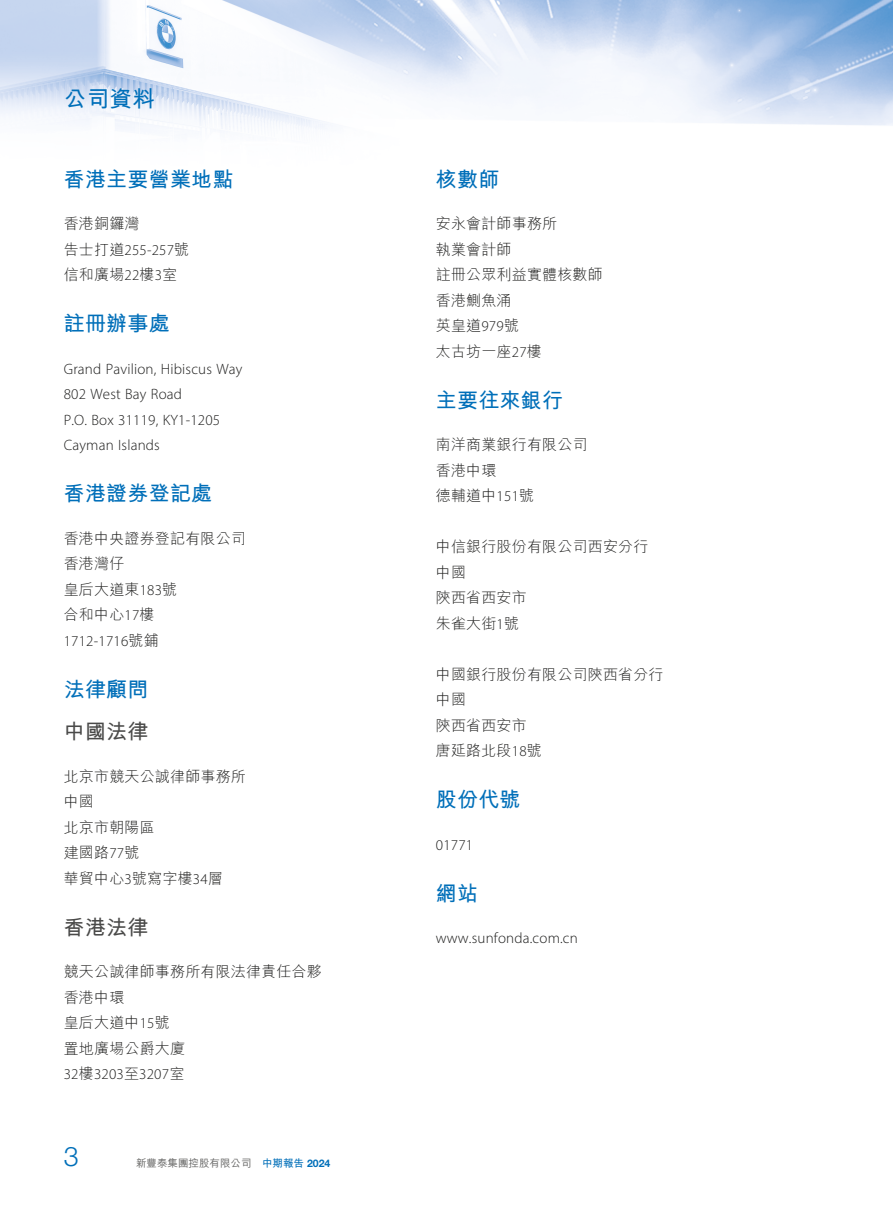
<style>
.page{position:relative;width:893px;height:1212px;background:#fff}
.page>*{position:absolute;margin:0;border:0;box-sizing:border-box;transform-origin:0 0}
.t1{font:300 27px "Helvetica Neue LT Pro";color:#006fb9}
.t2{font:700 22.5px "M Hei HK";color:#006fb9}
.t3{font:700 21px "M Hei HK";letter-spacing:.01em;color:#006fb9}
.t4{font:700 21px "M Hei HK";letter-spacing:.01em;color:#4a4a49}
.t5{font:300 15px/25.5px "M Hei HK";letter-spacing:.015em;color:#1c1c1b}
.t6{font:300 15px/25.5px "Myriad Pro";letter-spacing:.015em;color:#1c1c1b}
.t7{font:500 10.5px "M Hei HK";color:#636362}
.t8{font:700 10.5px "M Hei HK";color:#006fb9}
.s1{font-family:"M Hei HK"}
.s2{font-family:"Myriad Pro"}
.s3{font-family:"Helvetica Neue LT Pro"}
</style>
<div class="page">
<img style="left:0;top:0;width:893px;height:129px">
<h2 class="t2" style="left:64px;top:83px;width:93px">公司資料</h2>
<h3 class="t3" style="left:64px;top:164px;width:171px">香港主要營業地點</h3>
<p class="t5" style="left:64px;top:211px;width:77px">香港銅鑼灣</p>
<p class="t6" style="left:64px;top:237px;width:127px"><span class="s1">告士打道</span>255-257<span class="s1">號</span></p>
<p class="t5" style="left:64px;top:262px;width:115px">信和廣場<span class="s2">22</span>樓室<span class="s2">3</span></p>
<h3 class="t3" style="left:64px;top:308px;width:108px">註冊辦事處</h3>
<p class="t6" style="left:64px;top:356px;width:180px">Grand Pavilion, Hibiscus Way<br>802 West Bay Road<br>O.P . Box 31119, KY1-1205<br>Cayman Islands</p>
<h3 class="t3" style="left:64px;top:478px;width:150px">香港證券登記處</h3>
<p class="t5" style="left:64px;top:525px;width:184px">香港中央證券登記有限公司香港灣仔<br>皇后大道東<span class="s2">183</span>號<br>合和中心<span class="s2">17</span>樓</p>
<p class="t6" style="left:64px;top:628px;width:96px">1712-1716<span class="s1">號鋪</span></p>
<h3 class="t3" style="left:64px;top:674px;width:86px">法律顧問</h3>
<h3 class="t4" style="left:64px;top:716px;width:86px">中國法律</h3>
<p class="t5" style="left:64px;top:763px;width:184px">北京市競天公誠律師事務所中國<br>北京市朝陽區<br>建國路<span class="s2">77</span>號<br>華貿中心<span class="s2">3</span>號寫字樓<span class="s2">34</span>層</p>
<h3 class="t4" style="left:64px;top:912px;width:86px">香港法律</h3>
<p class="t5" style="left:64px;top:959px;width:260px">競天公誠律師事務所有限法律責任合夥香港中環<br>皇后大道中<span class="s2">15</span>號<br>置地廣場公爵大廈</p>
<p class="t6" style="left:64px;top:1061px;width:122px">32<span class="s1">樓</span>3203<span class="s1">至</span>3207<span class="s1">室</span></p>
<h1 class="t1" style="left:64px;top:1140px;width:17px">3</h1>
<p class="t7" style="left:136px;top:1155px;width:117px">新豐泰集團控股有限公司</p>
<p class="t8" style="left:262px;top:1155px;width:70px">中期報告 <span class="s3">2024</span></p>
<h3 class="t3" style="left:436px;top:164px;width:65px">核數師</h3>
<p class="t5" style="left:436px;top:211px;width:168px">安永會計師事務所<br>執業會計師<br>註冊公眾利益實體核數師香港鰂魚涌<br>英皇道<span class="s2">979</span>號<br>太古坊一座<span class="s2">27</span>樓</p>
<h3 class="t3" style="left:436px;top:385px;width:129px">主要往來銀行</h3>
<p class="t5" style="left:436px;top:432px;width:153px">南洋商業銀行有限公司香港中環<br>德輔道中<span class="s2">151</span>號</p>
<p class="t5" style="left:436px;top:534px;width:214px">中信銀行股份有限公司西安分行中國<br>陝西省西安市<br>朱雀大街號<span class="s2">1</span></p>
<p class="t5" style="left:436px;top:661px;width:229px">中國銀行股份有限公司陝西省分行中國<br>陝西省西安市<br>唐延路北段<span class="s2">18</span>號</p>
<h3 class="t3" style="left:436px;top:784px;width:86px">股份代號</h3>
<p class="t6" style="left:436px;top:832px;width:39px">01771</p>
<h3 class="t3" style="left:436px;top:878px;width:44px">網站</h3>
<p class="t6" style="left:436px;top:925px;width:144px">www.sunfonda.com.cn</p>
</div>
